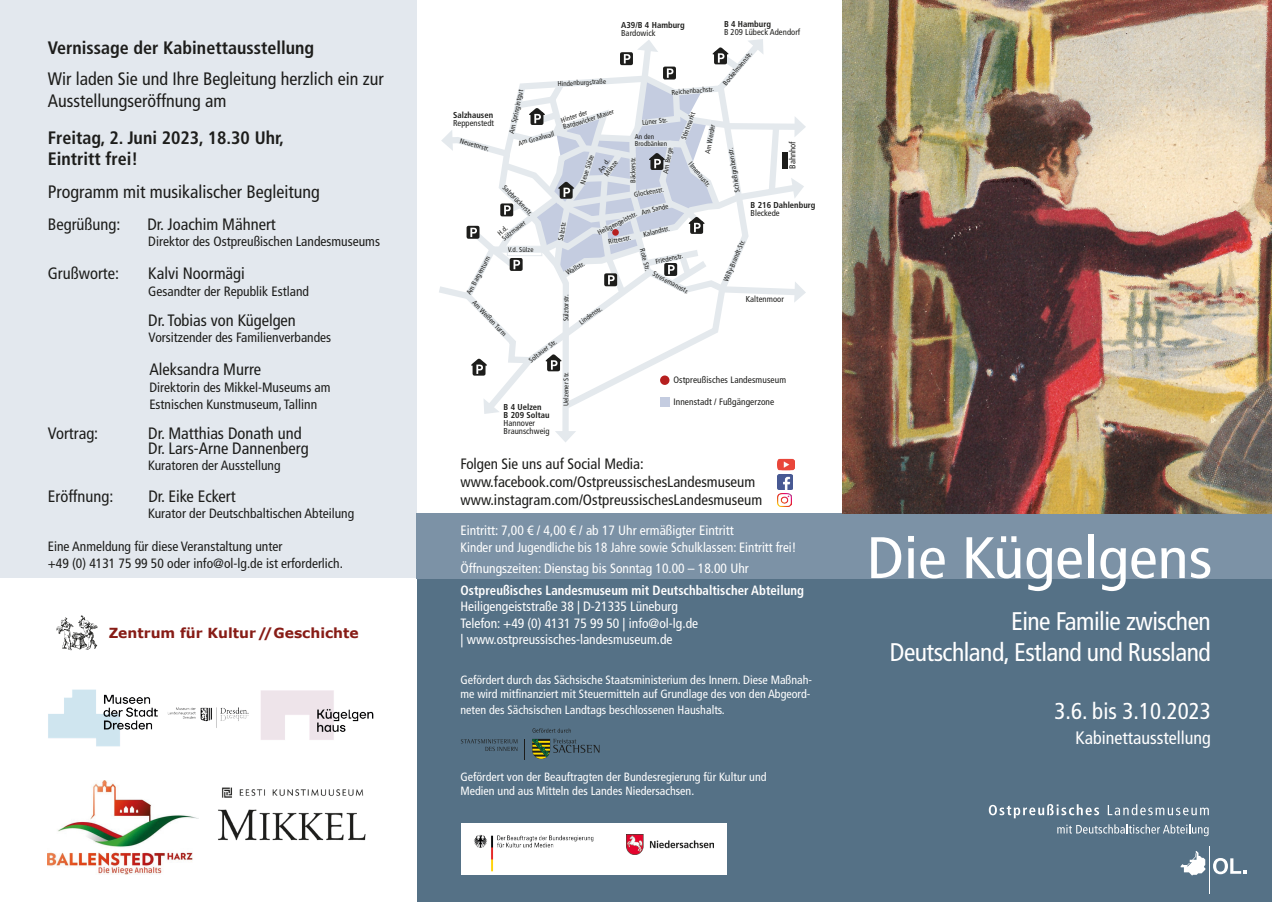
<style>
.page{position:relative;width:1272px;height:902px;background:#fff}
.page>*{position:absolute;margin:0;border:0;box-sizing:border-box;transform-origin:0 0}
.t1{font:condensed 58.5px "Frutiger LT Pro";color:#fff;scale:1.1 1}
.t2{font:condensed 25.5px/30.6px "Frutiger LT Pro";letter-spacing:-.02em;color:#fff;text-align:right}
.t3{font:condensed 22.95px "Frutiger LT Pro";color:#fff}
.t4{font:condensed 18px/21.9px "Frutiger LT Pro";color:#1d1d1b}
.t5{font:700 condensed 18px/21.6px "Frutiger LT Pro";color:#1d1d1b}
.t6{font:condensed 18px "Frutiger LT Pro";color:#fff}
.t7{font:condensed 16.5px/15px "Frutiger LT Pro";color:#1d1d1b}
.t8{font:condensed 15px "Frutiger LT Pro";color:#1d1d1b}
.t9{font:700 13.95px "Verdana";color:#871c16}
.t10{font:condensed 13.5px/16.5px "Frutiger LT Pro";color:#1d1d1b}
.t11{font:condensed 13.5px "Frutiger LT Pro";color:#fff}
.t12{font:condensed 13.5px "Frutiger LT Pro";color:#fff;scale:.96 1}
.t13{font:700 condensed 13.5px "Frutiger LT Pro";color:#fff;scale:.95 1}
.t14{font:condensed 12px/14.4px "Frutiger LT Pro";color:#fff}
.t15{font:condensed 9.3px "Frutiger LT Pro";letter-spacing:.01em;color:#1d1d1b}
.t16{font:condensed 8.55px/7.8px "Frutiger LT Pro";letter-spacing:.005em;color:#1d1d1b}
.t17{font:700 condensed 8.55px/7.8px "Frutiger LT Pro";letter-spacing:.005em;color:#1d1d1b}
.t18{font:condensed 7.05px/7.1px "Frutiger LT Pro";letter-spacing:.01em;color:#1d1d1b}
.s1{font-weight:400}
.s2{font-weight:700}
</style>
<div class="page">
<div style="left:412px;top:578px;width:859px;height:323px;background:#557186"></div>
<div style="left:0;top:0;width:417px;height:901px;background:#e3e8ee"></div>
<svg style="left:988px;top:804px;width:111px;height:14px"></svg>
<svg style="left:1107px;top:804px;width:101px;height:11px"></svg>
<svg style="left:1057px;top:824px;width:151px;height:12px"></svg>
<svg style="left:1180px;top:851px;width:25px;height:24px"></svg>
<svg style="left:1213px;top:858px;width:33px;height:16px"></svg>
<hr style="left:1208px;top:845px;width:1px;height:48px;background:#fff">
<div style="left:0;top:578px;width:417px;height:323px;background:#fff"></div>
<div style="left:460px;top:823px;width:266px;height:51px;background:#fff"></div>
<img style="left:626px;top:834px;width:87px;height:20px">
<img style="left:460px;top:823px;width:146px;height:52px">
<img style="left:777px;top:475px;width:15px;height:14px">
<img style="left:777px;top:458px;width:17px;height:13px">
<img style="left:778px;top:493px;width:13px;height:14px">
<div style="left:417px;top:513px;width:854px;height:65px;background:#7c92a6"></div>
<svg style="left:532px;top:738px;width:67px;height:21px"></svg>
<svg style="left:524px;top:739px;width:1px;height:20px"></svg>
<svg style="left:461px;top:739px;width:56px;height:12px"></svg>
<svg style="left:532px;top:728px;width:39px;height:4px"></svg>
<svg style="left:439px;top:39px;width:367px;height:403px"></svg>
<div style="left:782px;top:152px;width:5px;height:17px;background:#1d1d1b"></div>
<div style="left:660px;top:375px;width:9px;height:10px;background:#b61f1f;border-radius:50%"></div>
<div style="left:660px;top:397px;width:9px;height:10px;background:#c4cce0"></div>
<img style="left:842px;top:0;width:429px;height:513px">
<svg style="left:56px;top:615px;width:42px;height:35px"></svg>
<img style="left:48px;top:689px;width:110px;height:57px">
<img style="left:47px;top:780px;width:151px;height:94px">
<img style="left:261px;top:690px;width:112px;height:50px">
<img style="left:218px;top:787px;width:148px;height:54px">
<img style="left:167px;top:707px;width:82px;height:21px">
<p class="t5" style="left:48px;top:36px;width:268px">Vernissage der Kabinettausstellung</p>
<p class="t4" style="left:48px;top:68px;width:337px">Wir laden Sie und Ihre Begleitung herzlich ein zur<br>Ausstellungseröffnung am</p>
<p class="t5" style="left:48px;top:127px;width:238px">Freitag, 2. Juni 2023, 18.30 Uhr,<br>Eintritt frei!</p>
<p class="t4" style="left:48px;top:181px;width:273px">Programm mit musikalischer Begleitung</p>
<p class="t7" style="left:48px;top:217px;width:74px">Begrüßung:</p>
<p class="t7" style="left:147px;top:217px;width:130px">Dr. Joachim Mähnert</p>
<p class="t10" style="left:148px;top:233px;width:233px">Direktor des Ostpreußischen Landesmuseums</p>
<p class="t7" style="left:48px;top:266px;width:73px">Grußworte:</p>
<p class="t7" style="left:148px;top:266px;width:98px">Kalvi Noormägi</p>
<p class="t10" style="left:148px;top:283px;width:162px">Gesandter der Republik Estland</p>
<p class="t7" style="left:148px;top:313px;width:149px">Dr. Tobias von Kügelgen</p>
<p class="t10" style="left:149px;top:329px;width:184px">Vorsitzender des Familienverbandes</p>
<p class="t7" style="left:149px;top:362px;width:113px">Aleksandra Murre</p>
<p class="t10" style="left:149px;top:379px;width:183px">Direktorin des Mikkel-Museums am<br>Estnischen Kunstmuseum, Tallinn</p>
<p class="t7" style="left:48px;top:425px;width:52px">Vortrag:</p>
<p class="t7" style="left:148px;top:425px;width:162px">Dr. Matthias Donath und<br>Dr. Lars-Arne Dannenberg</p>
<p class="t10" style="left:148px;top:457px;width:134px">Kuratoren der Ausstellung</p>
<p class="t7" style="left:48px;top:488px;width:67px">Eröffnung:</p>
<p class="t7" style="left:148px;top:488px;width:89px">Dr. Eike Eckert</p>
<p class="t10" style="left:148px;top:505px;width:207px">Kurator der Deutschbaltischen Abteilung</p>
<p class="t10" style="left:48px;top:538px;width:296px">Eine Anmeldung für diese Veranstaltung unter<br>+49 (0) 4131 75 99 50 oder info@ol-lg.de ist erforderlich.</p>
<p class="t9" style="left:109px;top:623px;width:251px">Zentrum für Kultur //Geschichte</p>
<p class="t17" style="left:621px;top:21px;width:65px">A39/B 4 Hamburg<br><span class="s1">Bardowick</span></p>
<p class="t16" style="left:724px;top:21px;width:78px"><span class="s2">B 4 Hamburg<br></span>B 209 Lübeck Adendorf</p>
<p class="t18" style="left:721px;top:82px;width:43px;rotate:-50deg">Bockelm annstr.</p>
<p class="t18" style="left:557px;top:80px;width:50px;rotate:-3deg">Hindenburgstraße</p>
<p class="t18" style="left:671px;top:89px;width:44px;rotate:-5deg">Reichenbachstr.</p>
<p class="t18" style="left:508px;top:133px;width:46px;rotate:-78deg">Am Springintgut</p>
<p class="t18" style="left:560px;top:117px;width:54px;rotate:-17deg">Hinter der<br>Bardowicker M auer</p>
<p class="t16" style="left:453px;top:111px;width:43px"><span class="s2">Salzhausen<br></span>Reppenstedt</p>
<p class="t18" style="left:680px;top:138px;width:30px;rotate:-70deg">Stintm arkt</p>
<p class="t18" style="left:641px;top:119px;width:27px;rotate:-6deg">Lüner Str.</p>
<p class="t18" style="left:704px;top:153px;width:32px;rotate:-80deg">Am W erder</p>
<p class="t18" style="left:517px;top:140px;width:39px;rotate:-15deg">Am Graalwall</p>
<p class="t18" style="left:634px;top:133px;width:34px">An den<br>Brodbänken</p>
<p class="t18" style="left:461px;top:137px;width:31px;rotate:15deg">Neuetorstr.</p>
<p class="t16" style="left:788px;top:169px;width:29px;rotate:-90deg">Bahnhof</p>
<p class="t18" style="left:579px;top:183px;width:32px;rotate:-72deg">Neue Sülze</p>
<p class="t18" style="left:662px;top:173px;width:28px;rotate:-80deg">Am Berge</p>
<p class="t18" style="left:734px;top:193px;width:46px;rotate:-99deg">Schießgrabenstr.</p>
<p class="t18" style="left:629px;top:183px;width:28px;rotate:-90deg">Bäckerstr.</p>
<p class="t18" style="left:597px;top:169px;width:20px;rotate:-55deg">An d.<br>M ünze</p>
<p class="t18" style="left:692px;top:161px;width:31px;rotate:50deg">Ilm enaustr.</p>
<p class="t18" style="left:506px;top:184px;width:41px;rotate:45deg">Salzbrückerstr.</p>
<p class="t18" style="left:633px;top:191px;width:31px;rotate:-10deg">Glockenstr.</p>
<p class="t17" style="left:750px;top:201px;width:66px">B 216 Dahlenburg<br><span class="s1">Bleckede</span></p>
<p class="t18" style="left:640px;top:209px;width:29px;rotate:-15deg">Am Sande</p>
<p class="t18" style="left:596px;top:230px;width:45px;rotate:-27deg">Heiligengeiststr.</p>
<p class="t18" style="left:496px;top:231px;width:30px;rotate:-40deg">H.d.<br>Sülzm auer</p>
<p class="t18" style="left:557px;top:240px;width:20px;rotate:-80deg">Salzstr.</p>
<p class="t18" style="left:642px;top:231px;width:28px;rotate:-14deg">Kalandstr.</p>
<p class="t18" style="left:645px;top:248px;width:24px;rotate:75deg">Rote Str.</p>
<p class="t18" style="left:607px;top:238px;width:24px;rotate:-12deg">Ritterstr.</p>
<p class="t18" style="left:722px;top:280px;width:46px;rotate:-67deg">W illy-Brandt-Str.</p>
<p class="t18" style="left:507px;top:246px;width:27px">V.d. Sülze</p>
<p class="t18" style="left:655px;top:258px;width:29px;rotate:-12deg">Friedenstr.</p>
<p class="t18" style="left:465px;top:292px;width:43px;rotate:-62deg">Am Bargenturm</p>
<p class="t18" style="left:565px;top:270px;width:21px;rotate:-31deg">W allstr.</p>
<p class="t18" style="left:655px;top:270px;width:41px;rotate:28deg">Stresem annstr.</p>
<p class="t18" style="left:562px;top:321px;width:28px;rotate:-90deg">Sülztorstr.</p>
<p class="t16" style="left:745px;top:295px;width:40px">Kaltenmoor</p>
<p class="t18" style="left:476px;top:299px;width:46px;rotate:46deg">Am W eißen Turm</p>
<p class="t18" style="left:578px;top:320px;width:28px;rotate:-36deg">Lindenstr.</p>
<p class="t18" style="left:527px;top:358px;width:34px;rotate:-37deg">Soltauer Str.</p>
<p class="t16" style="left:503px;top:403px;width:48px"><span class="s2">B 4 Uelzen<br>B 209 Soltau<br></span>Hannover<br>Braunschweig</p>
<p class="t18" style="left:562px;top:406px;width:36px;rotate:-90deg">Uelzener Str.</p>
<p class="t15" style="left:673px;top:375px;width:114px">Ostpreußisches Landesmuseum</p>
<p class="t15" style="left:673px;top:396px;width:102px">Innenstadt / Fußgängerzone</p>
<p class="t8" style="left:460px;top:455px;width:185px">Folgen Sie uns auf Social Media:</p>
<p class="t8" style="left:460px;top:473px;width:296px">www.facebook.com/OstpreussischesLandesmuseum</p>
<p class="t8" style="left:460px;top:491px;width:303px">www.instagram.com/OstpreussischesLandesmuseum</p>
<p class="t11" style="left:460px;top:522px;width:275px">Eintritt: 7,00 € / 4,00 € / ab 17 Uhr ermäßigter Eintritt</p>
<p class="t12" style="left:460px;top:539px;width:351px">Kinder und Jugendliche bis 18 Jahre sowie Schulklassen: Eintritt frei!</p>
<p class="t11" style="left:460px;top:560px;width:290px">Öffnungszeiten: Dienstag bis Sonntag 10.00 – 18.00 Uhr</p>
<p class="t13" style="left:460px;top:582px;width:363px">Ostpreußisches Landesmuseum mit Deutschbaltischer Abteilung</p>
<p class="t11" style="left:460px;top:598px;width:219px">Heiligengeiststraße 38 | D-21335 Lüneburg</p>
<p class="t11" style="left:460px;top:615px;width:239px">Telefon: +49 (0) 4131 75 99 50 | info@ol-lg.de</p>
<p class="t11" style="left:460px;top:631px;width:213px">| www.ostpreussisches-landesmuseum.de</p>
<p class="t14" style="left:460px;top:672px;width:353px">Gefördert durch das Sächsische Staatsministerium des Innern. Diese Maßnah&shy;me wird mitfinanziert mit Steuermitteln auf Grundlage des von den Abgeord-</p>
<p class="t14" style="left:460px;top:703px;width:266px">neten des Sächsischen Landtags beschlossenen Haushalts.</p>
<p class="t14" style="left:460px;top:769px;width:307px">Gefördert von der Beauftragten der Bundesregierung für Kultur und</p>
<p class="t14" style="left:460px;top:784px;width:235px">Medien und aus Mitteln des Landes Niedersachsen.</p>
<p class="t1" style="left:866px;top:523px;width:316px">Die Kügelgens</p>
<p class="t2" style="left:889px;top:606px;width:322px">Eine Familie zwischen<br>Deutschland, Estland und Russland</p>
<p class="t3" style="left:1054px;top:697px;width:158px">3.6. bis 3.10.2023</p>
<p class="t6" style="left:1075px;top:727px;width:137px">Kabinettausstellung</p>
</div>
